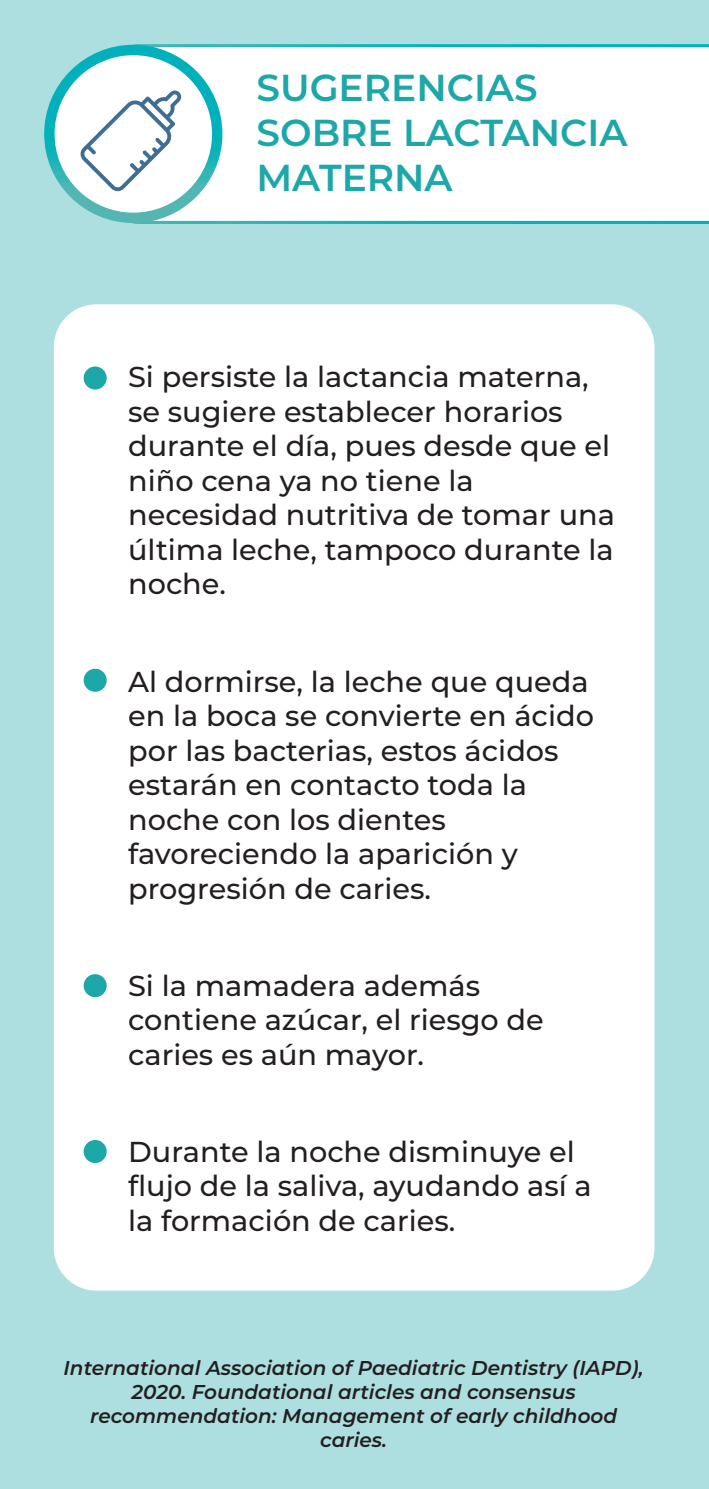
<style>
.page{position:relative;width:709px;height:1489px;background:#fff}
.page>*{position:absolute;margin:0;border:0;box-sizing:border-box;transform-origin:0 0}
.t1{font:600 37.5px/45px "Montserrat";color:#1ea7a8}
.t2{font:500 28.75px/34.5px "Montserrat";color:#231f20}
.t3{font:italic 600 20px/24px "Montserrat";color:#231f20;text-align:center}
</style>
<div class="page">
<div style="left:0;top:0;width:709px;height:1488px;background:#addee0"></div>
<div style="left:54px;top:304px;width:600px;height:986px;background:#fff;border-radius:43px"></div>
<div style="left:128px;top:44px;width:581px;height:180px;background:#fff"></div>
<div style="left:84px;top:366px;width:23px;height:23px;background:#1ea7a8;border-radius:50%"></div>
<div style="left:84px;top:668px;width:23px;height:23px;background:#1ea7a8;border-radius:50%"></div>
<div style="left:84px;top:974px;width:23px;height:23px;background:#1ea7a8;border-radius:50%"></div>
<div style="left:84px;top:1139px;width:23px;height:23px;background:#1ea7a8;border-radius:50%"></div>
<svg style="left:44px;top:45px;width:178px;height:178px;background:#c4e6e9"></svg>
<h1 class="t1" style="left:256px;top:63px;width:372px">SUGERENCIAS<br>SOBRE LACTANCIA<br>MATERNA</h1>
<p class="t2" style="left:128px;top:359px;width:488px">Si persiste la lactancia materna, se sugiere establecer horarios durante el día, pues desde que el niño cena ya no tiene la necesidad nutritiva de tomar una última leche, tampoco durante la noche.</p>
<p class="t2" style="left:128px;top:663px;width:467px">Al dormirse, la leche que queda en la boca se convierte en ácido por las bacterias, estos ácidos estarán en contacto toda la noche con los dientes favoreciendo la aparición y progresión de caries.</p>
<p class="t2" style="left:128px;top:967px;width:417px">Si la mamadera además contiene azúcar, el riesgo de caries es aún mayor.</p>
<p class="t2" style="left:128px;top:1133px;width:465px">Durante la noche disminuye el flujo de la saliva, ayudando así a la formación de caries.</p>
<p class="t3" style="left:64px;top:1354px;width:581px">International Association of Paediatric Dentistry (IAPD), 2020. Foundational articles and consensus recommendation: Management of early childhood caries.</p>
</div>
